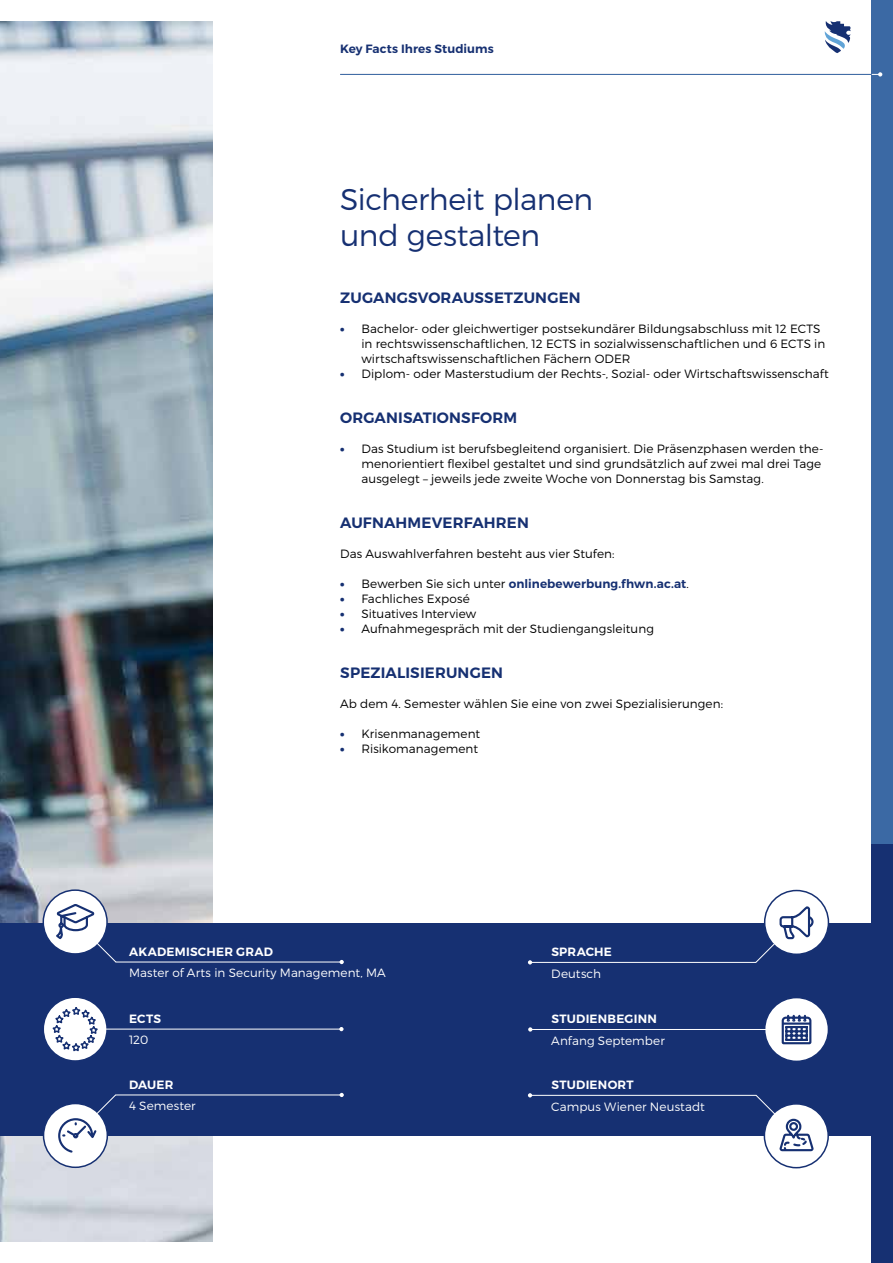
<style>
.page{position:relative;width:893px;height:1263px;background:#fff}
.page>*{position:absolute;margin:0;border:0;box-sizing:border-box;transform-origin:0 0}
.t1{font:300 30px/36px "Montserrat";letter-spacing:-.015em;color:#163072}
.t2{font:600 15px "Montserrat";letter-spacing:.01em;color:#163072}
.t3{font:300 12px/15px "Montserrat";letter-spacing:.005em;color:#000}
.t4{font:300 12px "Montserrat";letter-spacing:.005em;color:#fff}
.t5{font:600 12px "Montserrat";letter-spacing:.005em;color:#163072}
.t6{font:600 12px "Montserrat";letter-spacing:.02em;color:#fff}
.s1{font-weight:900;color:#163072}
.s2{font-weight:900}
.s3{font-weight:300;color:#000}
</style>
<div class="page">
<img style="left:0;top:21px;width:213px;height:1221px">
<div style="left:872px;top:0;width:21px;height:1263px;background:#163072"></div>
<div style="left:872px;top:0;width:21px;height:843px;background:#3b69a4"></div>
<hr style="left:340px;top:74px;width:532px;height:1px;background:#61a4d7">
<svg style="left:872px;top:72px;width:10px;height:5px"></svg>
<svg style="left:825px;top:21px;width:25px;height:32px"></svg>
<div style="left:0;top:923px;width:872px;height:212px;background:#163072"></div>
<svg style="left:43px;top:997px;width:64px;height:64px"></svg>
<div style="left:43px;top:996px;width:65px;height:66px;border:2px solid #163072;border-radius:50%"></div>
<svg style="left:340px;top:960px;width:4px;height:4px"></svg>
<hr style="left:116px;top:962px;width:226px;height:1px;background:#fff">
<div style="left:43px;top:890px;width:64px;height:64px;background:#fff;border-radius:50%"></div>
<div style="left:43px;top:889px;width:65px;height:66px;border:2px solid #163072;border-radius:50%"></div>
<div style="left:44px;top:1103px;width:63px;height:64px;background:#fff;border-radius:50%"></div>
<div style="left:43px;top:1103px;width:65px;height:65px;border:2px solid #163072;border-radius:50%"></div>
<svg style="left:53px;top:902px;width:64px;height:61px"></svg>
<hr style="left:104px;top:1029px;width:238px;height:1px;background:#fff">
<hr style="left:115px;top:1094px;width:226px;height:1px;background:#fff">
<svg style="left:339px;top:1027px;width:5px;height:4px"></svg>
<svg style="left:340px;top:1093px;width:4px;height:4px"></svg>
<svg style="left:57px;top:1094px;width:60px;height:60px"></svg>
<div style="left:765px;top:997px;width:63px;height:64px;background:#fff;border-radius:50%"></div>
<div style="left:764px;top:997px;width:65px;height:65px;border:2px solid #163072;border-radius:50%"></div>
<svg style="left:528px;top:960px;width:4px;height:4px"></svg>
<hr style="left:530px;top:962px;width:226px;height:1px;background:#fff">
<div style="left:765px;top:890px;width:63px;height:64px;background:#fff;border-radius:50%"></div>
<div style="left:764px;top:890px;width:65px;height:65px;border:2px solid #163072;border-radius:50%"></div>
<div style="left:764px;top:1104px;width:64px;height:64px;background:#fff;border-radius:50%"></div>
<div style="left:764px;top:1103px;width:65px;height:65px;border:2px solid #163072;border-radius:50%"></div>
<hr style="left:530px;top:1029px;width:238px;height:1px;background:#fff">
<hr style="left:530px;top:1095px;width:226px;height:1px;background:#fff">
<svg style="left:528px;top:1027px;width:4px;height:4px"></svg>
<svg style="left:528px;top:1093px;width:4px;height:4px"></svg>
<svg style="left:781px;top:1014px;width:31px;height:31px"></svg>
<svg style="left:755px;top:1094px;width:60px;height:69px"></svg>
<svg style="left:755px;top:905px;width:60px;height:58px"></svg>
<svg style="left:50px;top:1006px;width:50px;height:47px;background:#d3d8e4"></svg>
<p class="t5" style="left:340px;top:41px;width:155px">Key Facts Ihres Studiums</p>
<h1 class="t1" style="left:340px;top:181px;width:255px">Sicherheit planen und gestalten</h1>
<p class="t2" style="left:340px;top:288px;width:242px">ZUGANGSVORAUSSETZUNGEN</p>
<p class="t3" style="left:361px;top:321px;width:465px;text-indent:-21px"><span class="s1">•</span> Bachelor- oder gleichwertiger postsekundärer Bildungsabschluss mit 12 ECTS in rechtswissenschaftlichen, 12 ECTS in sozialwissenschaftlichen und 6 ECTS in wirtschaftswissenschaftlichen Fächern ODER</p>
<p class="t3" style="left:340px;top:366px;width:490px"><span class="s1">•</span> Diplom- oder Masterstudium der Rechts-, Sozial- oder Wirtschaftswissenschaft</p>
<p class="t2" style="left:340px;top:408px;width:178px">ORGANISATIONSFORM</p>
<p class="t3" style="left:361px;top:441px;width:464px;text-indent:-21px"><span class="s1">•</span> Das Studium ist berufsbegleitend organisiert. Die Präsenzphasen werden the&shy;menorientiert flexibel gestaltet und sind grundsätzlich auf zwei mal drei Tage ausgelegt – jeweils jede zweite Woche von Donnerstag bis Samstag.</p>
<p class="t2" style="left:340px;top:513px;width:190px">AUFNAHMEVERFAHREN</p>
<p class="t3" style="left:340px;top:546px;width:276px">Das Auswahlverfahren besteht aus vier Stufen:</p>
<p class="t5" style="left:340px;top:576px;width:350px"><span class="s2">•</span> <span class="s3">Bewerben Sie sich unter</span> onlinebewerbung.fhwn.ac.at<span class="s3">.</span></p>
<p class="t3" style="left:340px;top:591px;width:131px"><span class="s1">•</span> Fachliches Exposé</p>
<p class="t3" style="left:340px;top:606px;width:138px"><span class="s1">•</span> Situatives Interview</p>
<p class="t3" style="left:340px;top:621px;width:315px"><span class="s1">•</span> Aufnahmegespräch mit der Studiengangsleitung</p>
<p class="t2" style="left:340px;top:663px;width:164px">SPEZIALISIERUNGEN</p>
<p class="t3" style="left:340px;top:696px;width:384px">Ab dem 4. Semester wählen Sie eine von zwei Spezialisierungen:</p>
<p class="t3" style="left:340px;top:726px;width:141px"><span class="s1">•</span> Krisenmanagement</p>
<p class="t3" style="left:340px;top:741px;width:139px"><span class="s1">•</span> Risikomanagement</p>
<p class="t6" style="left:129px;top:944px;width:145px">AKADEMISCHER GRAD</p>
<p class="t4" style="left:129px;top:966px;width:258px">Master of Arts in Security Management, MA</p>
<p class="t6" style="left:129px;top:1011px;width:33px">ECTS</p>
<p class="t4" style="left:129px;top:1033px;width:21px">120</p>
<p class="t6" style="left:129px;top:1077px;width:46px">DAUER</p>
<p class="t4" style="left:129px;top:1099px;width:68px">4 Semester</p>
<p class="t6" style="left:551px;top:944px;width:62px">SPRACHE</p>
<p class="t4" style="left:551px;top:966px;width:51px">Deutsch</p>
<p class="t6" style="left:551px;top:1011px;width:107px">STUDIENBEGINN</p>
<p class="t4" style="left:551px;top:1033px;width:115px">Anfang September</p>
<p class="t6" style="left:551px;top:1077px;width:84px">STUDIENORT</p>
<p class="t4" style="left:551px;top:1099px;width:155px">Campus Wiener Neustadt</p>
</div>
